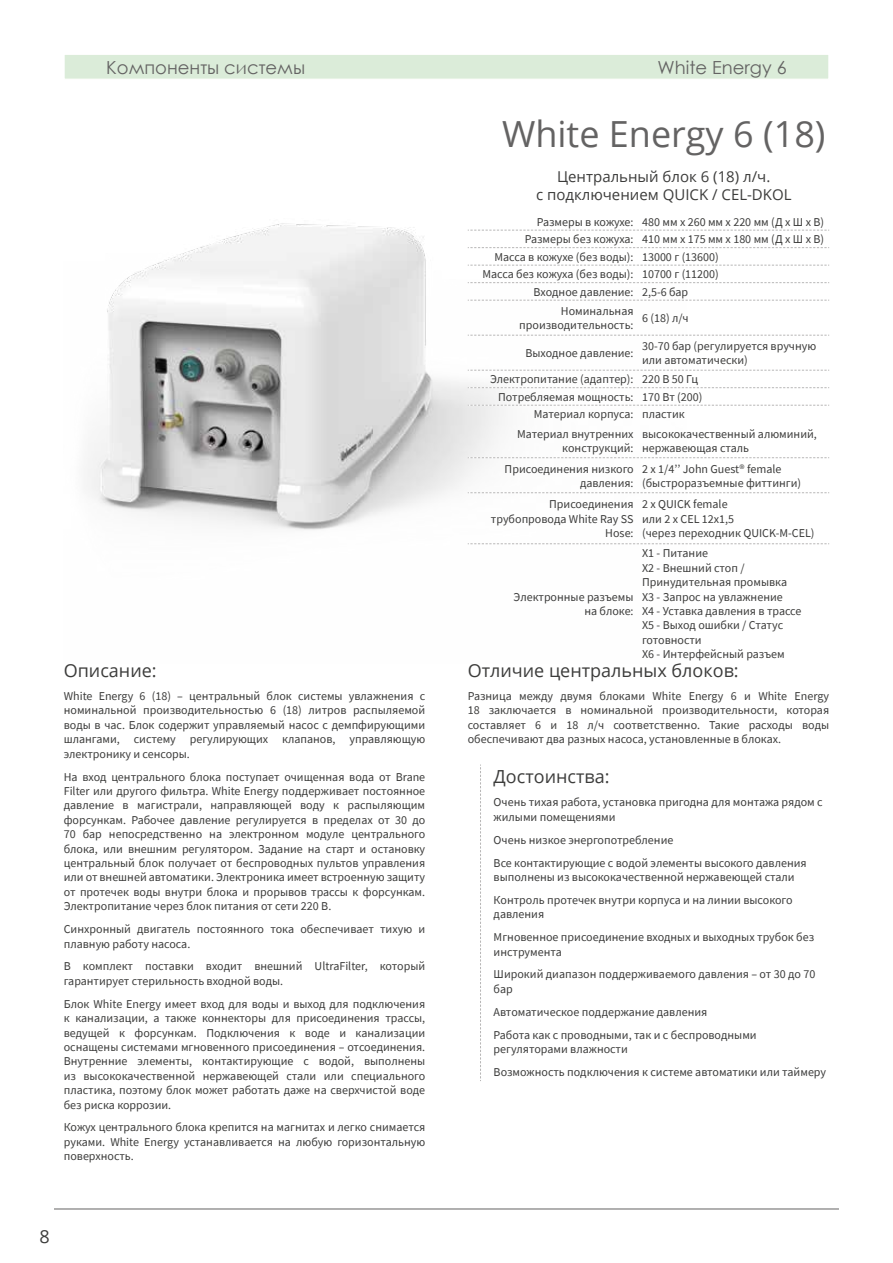
<style>
.page{position:relative;width:893px;height:1263px;background:#fff}
.page>*{position:absolute;margin:0;border:0;box-sizing:border-box;transform-origin:0 0}
.t1{font:36px "Open Sans";color:#646363}
.t2{font:18px "Open Sans";color:#3c3c3b}
.t3{font:18px "Century Gothic";color:#646363}
.t4{font:15px/18px "Open Sans";color:#3c3c3b;text-align:center}
.t5{font:12px/14.4px "Source Sans Pro";color:#3c3c3b}
</style>
<div class="page">
<div style="left:64px;top:54px;width:765px;height:26px;background:#dbecd9;border:1px solid #fff"></div>
<hr style="left:54px;top:1208px;width:785px;height:1px;background:#646363">
<img style="left:86px;top:223px;width:601px;height:322px">
<svg style="left:480px;top:764px;width:1px;height:317px"></svg>
<svg style="left:468px;top:230px;width:361px;height:1px"></svg>
<svg style="left:468px;top:247px;width:361px;height:1px"></svg>
<svg style="left:468px;top:265px;width:361px;height:1px"></svg>
<svg style="left:468px;top:282px;width:361px;height:1px"></svg>
<svg style="left:468px;top:300px;width:361px;height:1px"></svg>
<svg style="left:468px;top:335px;width:361px;height:1px"></svg>
<svg style="left:468px;top:370px;width:361px;height:1px"></svg>
<svg style="left:468px;top:387px;width:361px;height:1px"></svg>
<svg style="left:468px;top:405px;width:361px;height:1px"></svg>
<svg style="left:468px;top:457px;width:361px;height:1px"></svg>
<svg style="left:468px;top:492px;width:361px;height:1px"></svg>
<svg style="left:468px;top:543px;width:361px;height:1px"></svg>
<h2 class="t3" style="left:106px;top:54px;width:200px">Компоненты системы</h2>
<h2 class="t2" style="left:64px;top:658px;width:94px">Описание:</h2>
<p class="t5" style="left:64px;top:689px;width:363px;text-align:justify">White Energy 6 (18) – центральный блок системы увлажнения с номинальной производительностью 6 (18) литров распыляемой воды в час. Блок содержит управляемый насос с демпфирующими шлангами, систему регулирующих клапанов, управляющую электронику и сенсоры.</p>
<p class="t5" style="left:64px;top:769px;width:363px;text-align:justify">На вход центрального блока поступает очищенная вода от Brane Filter или другого фильтра. White Energy поддерживает постоянное давление в магистрали, направляющей воду к распыляющим форсункам. Рабочее давление регулируется в пределах от 30 до 70 бар непосредственно на электронном модуле центрального блока, или внешним регулятором. Задание на старт и остановку центральный блок получает от беспроводных пультов управления или от внешней автоматики. Электроника имеет встроенную защиту от протечек воды внутри блока и прорывов трассы к форсункам.<br>Электропитание через блок питания от сети 220 В.</p>
<p class="t5" style="left:64px;top:922px;width:363px">Синхронный двигатель постоянного тока обеспечивает тихую и плавную работу насоса.</p>
<p class="t5" style="left:64px;top:959px;width:363px">В комплект поставки входит внешний UltraFilter, который гарантирует стерильность входной воды.</p>
<p class="t5" style="left:64px;top:996px;width:363px;text-align:justify">Блок White Energy имеет вход для воды и выход для подключения к канализации, а также коннекторы для присоединения трассы, ведущей к форсункам. Подключения к воде и канализации оснащены системами мгновенного присоединения – отсоединения.<br>Внутренние элементы, контактирующие с водой, выполнены из высококачественной нержавеющей стали или специального пластика, поэтому блок может работать даже на сверхчистой воде без риска коррозии.</p>
<p class="t5" style="left:64px;top:1120px;width:363px;text-align:justify">Кожух центрального блока крепится на магнитах и легко снимается руками. White Energy устанавливается на любую горизонтальную поверхность.</p>
<h2 class="t2" style="left:39px;top:1224px;width:12px">8</h2>
<h2 class="t3" style="left:658px;top:54px;width:131px">White Energy 6</h2>
<h1 class="t1" style="left:502px;top:109px;width:325px">White Energy 6 (18)</h1>
<p class="t4" style="left:536px;top:167px;width:257px">Центральный блок 6 (18) л/ч.<br>c подключением QUICK / CEL-DKOL</p>
<p class="t5" style="left:537px;top:215px;width:289px">Размеры в кожухе: 480 мм х 260 мм х 220 мм (Д х Ш х В)</p>
<p class="t5" style="left:525px;top:232px;width:301px">Размеры без кожуха: 410 мм х 175 мм х 180 мм (Д х Ш х В)</p>
<p class="t5" style="left:494px;top:250px;width:226px">Масса в кожухе (без воды): 13000 г (13600)</p>
<p class="t5" style="left:482px;top:267px;width:238px">Масса без кожуха (без воды): 10700 г (11200)</p>
<p class="t5" style="left:534px;top:285px;width:156px">Входное давление: 2,5-6 бар</p>
<p class="t5" style="left:519px;top:304px;width:116px;text-align:right">Номинальная производительность:</p>
<p class="t5" style="left:642px;top:311px;width:48px">6 (18) л/ч</p>
<p class="t5" style="left:525px;top:346px;width:110px">Выходное давление:</p>
<p class="t5" style="left:642px;top:339px;width:176px">30-70 бар (регулируется вручную или автоматически)</p>
<p class="t5" style="left:490px;top:372px;width:210px">Электропитание (адаптер): 220 В 50 Гц</p>
<p class="t5" style="left:498px;top:390px;width:206px">Потребляемая мощность: 170 Вт (200)</p>
<p class="t5" style="left:534px;top:407px;width:152px">Материал корпуса: пластик</p>
<p class="t5" style="left:517px;top:426px;width:118px;text-align:right">Материал внутренних конструкций:</p>
<p class="t5" style="left:642px;top:426px;width:176px">высококачественный алюминий, нержавеющая сталь</p>
<p class="t5" style="left:505px;top:461px;width:131px;text-align:right">Присоединения низкого давления:</p>
<p class="t5" style="left:642px;top:461px;width:161px">2 x 1/4’’ John Guest® female (быстроразъемные фиттинги)</p>
<p class="t5" style="left:491px;top:497px;width:144px;text-align:right">Присоединения трубопровода White Ray SS<br>Hose:</p>
<p class="t5" style="left:642px;top:497px;width:174px">2 x QUICK female<br>или 2 x CEL 12x1,5<br>(через переходник QUICK-M-CEL)</p>
<p class="t5" style="left:514px;top:589px;width:121px;text-align:right">Электронные разъемы на блоке:</p>
<p class="t5" style="left:642px;top:546px;width:161px">X1 - Питание<br>X2 - Внешний стоп /<br>Принудительная промывка<br>X3 - Запрос на увлажнение<br>X4 - Уставка давления в трассе<br>X5 - Выход ошибки / Статус готовности<br>X6 - Интерфейсный разъем</p>
<h2 class="t2" style="left:468px;top:658px;width:272px">Отличие центральных блоков:</h2>
<p class="t5" style="left:468px;top:689px;width:363px;text-align:justify">Разница между двумя блоками White Energy 6 и White Energy 18 заключается в номинальной производительности, которая составляет 6 и 18 л/ч соответственно. Такие расходы воды обеспечивают два разных насоса, установленные в блоках.</p>
<h2 class="t2" style="left:494px;top:764px;width:117px">Достоинства:</h2>
<p class="t5" style="left:494px;top:795px;width:331px">Очень тихая работа, установка пригодна для монтажа рядом с жилыми помещениями</p>
<p class="t5" style="left:494px;top:828px;width:315px;line-height:23px">Очень низкое энергопотребление<br>Все контактирующие с водой элементы высокого давления</p>
<p class="t5" style="left:494px;top:865px;width:302px;line-height:23px">выполнены из высококачественной нержавеющей стали<br>Контроль протечек внутри корпуса и на линии высокого</p>
<p class="t5" style="left:494px;top:903px;width:322px;line-height:23px">давления<br>Мгновенное присоединение входных и выходных трубок без</p>
<p class="t5" style="left:494px;top:940px;width:323px;line-height:23px">инструмента<br>Широкий диапазон поддерживаемого давления – от 30 до 70</p>
<p class="t5" style="left:494px;top:977px;width:265px;line-height:23px">бар<br>Автоматическое поддержание давления<br>Работа как с проводными, так и с беспроводными</p>
<p class="t5" style="left:494px;top:1037px;width:334px;line-height:23px">регуляторами влажности<br>Возможность подключения к системе автоматики или таймеру</p>
</div>
